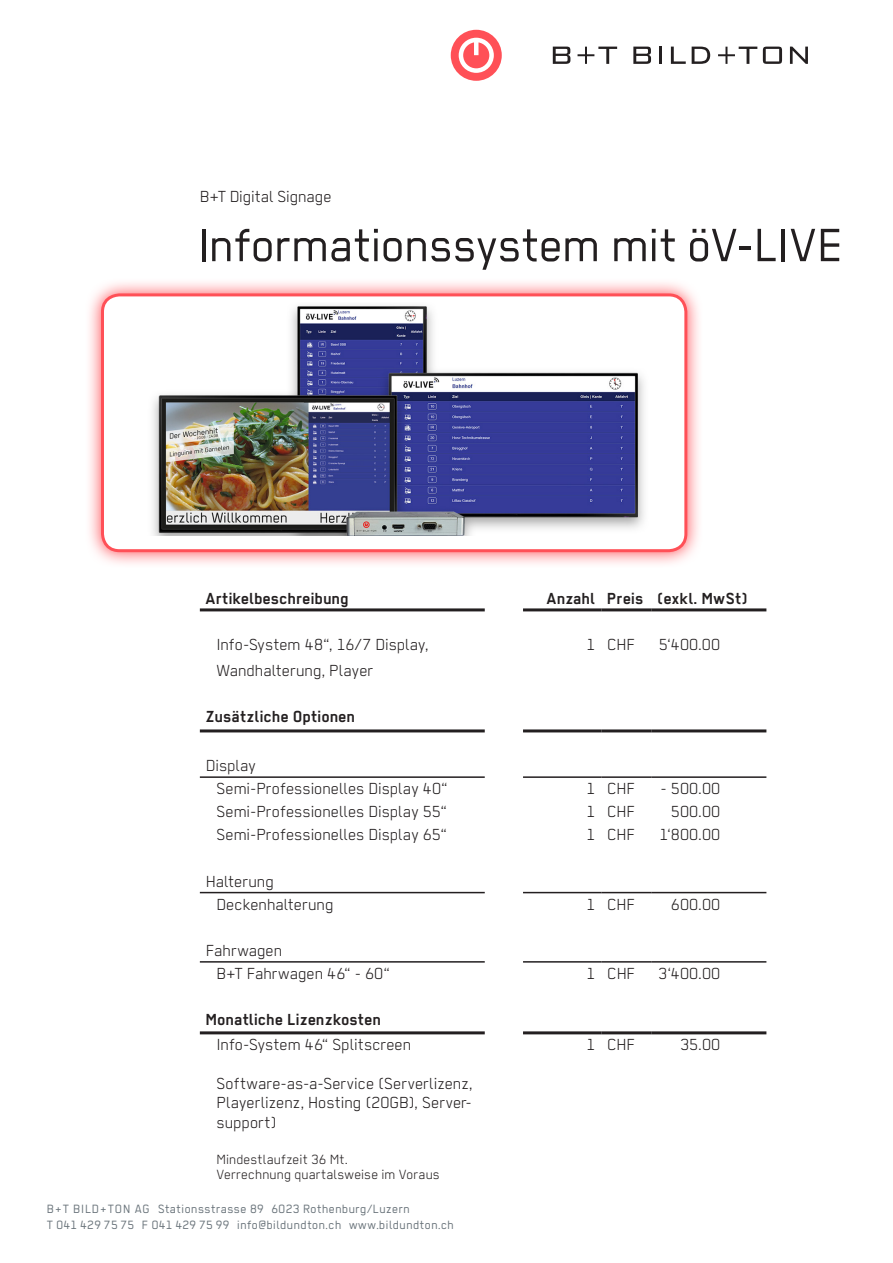
<style>
.page{position:relative;width:893px;height:1263px;background:#fff}
.page>*{position:absolute;margin:0;border:0;box-sizing:border-box;transform-origin:0 0}
.t1{font:52.5px "Regular";letter-spacing:-.005em;color:#231f20}
.t2{font:300 18px/23.1px "Regular";color:#231f20}
.t3{font:700 18px "Regular";color:#231f20}
.t4{font:300 15px/15px "Regular";letter-spacing:.01em;color:#231f20}
.t5{font:13.5px/15.8px "Regular";letter-spacing:.03em;color:#6a747b}
</style>
<div class="page">
<svg style="left:451px;top:30px;width:51px;height:51px"></svg>
<svg style="left:553px;top:47px;width:17px;height:17px"></svg>
<svg style="left:577px;top:47px;width:40px;height:17px"></svg>
<svg style="left:633px;top:47px;width:18px;height:17px"></svg>
<hr style="left:659px;top:47px;width:3px;height:17px;background:#231f20">
<svg style="left:671px;top:47px;width:15px;height:17px"></svg>
<svg style="left:692px;top:47px;width:18px;height:17px"></svg>
<svg style="left:718px;top:47px;width:39px;height:17px"></svg>
<svg style="left:763px;top:47px;width:19px;height:17px"></svg>
<svg style="left:790px;top:47px;width:18px;height:17px"></svg>
<hr style="left:200px;top:608px;width:285px;height:3px;background:#231f20">
<hr style="left:523px;top:608px;width:78px;height:3px;background:#231f20">
<hr style="left:601px;top:608px;width:51px;height:3px;background:#231f20">
<hr style="left:652px;top:608px;width:114px;height:3px;background:#231f20">
<hr style="left:523px;top:729px;width:78px;height:3px;background:#231f20">
<hr style="left:601px;top:729px;width:51px;height:3px;background:#231f20">
<hr style="left:652px;top:729px;width:114px;height:3px;background:#231f20">
<hr style="left:200px;top:729px;width:285px;height:3px;background:#231f20">
<hr style="left:200px;top:776px;width:285px;height:2px;background:#231f20">
<hr style="left:523px;top:776px;width:78px;height:2px;background:#231f20">
<hr style="left:601px;top:776px;width:51px;height:2px;background:#231f20">
<hr style="left:652px;top:776px;width:114px;height:2px;background:#231f20">
<hr style="left:200px;top:892px;width:285px;height:1px;background:#231f20">
<hr style="left:523px;top:892px;width:78px;height:1px;background:#231f20">
<hr style="left:601px;top:892px;width:51px;height:1px;background:#231f20">
<hr style="left:652px;top:892px;width:114px;height:1px;background:#231f20">
<hr style="left:200px;top:961px;width:285px;height:2px;background:#231f20">
<hr style="left:523px;top:961px;width:78px;height:2px;background:#231f20">
<hr style="left:601px;top:961px;width:51px;height:2px;background:#231f20">
<hr style="left:652px;top:961px;width:114px;height:2px;background:#231f20">
<hr style="left:200px;top:1031px;width:285px;height:3px;background:#231f20">
<hr style="left:523px;top:1031px;width:78px;height:3px;background:#231f20">
<hr style="left:601px;top:1031px;width:51px;height:3px;background:#231f20">
<hr style="left:652px;top:1031px;width:114px;height:3px;background:#231f20">
<svg style="left:89px;top:282px;width:610px;height:282px"></svg>
<div style="left:102px;top:295px;width:584px;height:256px;background:#fff;border-radius:17px"></div>
<div style="left:101px;top:293px;width:586px;height:259px;border:3px solid #ff5057;border-radius:17px"></div>
<img style="left:152px;top:305px;width:492px;height:231px">
<p class="t2" style="left:200px;top:185px;width:133px">B+T Digital Signage</p>
<h1 class="t1" style="left:198px;top:216px;width:646px">Informationssystem mit öV-LIVE</h1>
<p class="t3" style="left:206px;top:589px;width:145px">Artikelbeschreibung</p>
<p class="t3" style="left:547px;top:589px;width:203px">Anzahl Preis (exkl. MwSt)</p>
<p class="t2" style="left:216px;top:633px;width:214px">Info-System 48“, 16/7 Display,</p>
<p class="t2" style="left:586px;top:633px;width:50px">1 CHF</p>
<p class="t2" style="left:659px;top:633px;width:63px">5‘400.00</p>
<p class="t2" style="left:216px;top:659px;width:158px">Wandhalterung, Player</p>
<p class="t3" style="left:206px;top:707px;width:151px">Zusätzliche Optionen</p>
<p class="t2" style="left:216px;top:754px;width:233px;text-indent:-11px">Display<br>Semi-Professionelles Display 40“</p>
<p class="t2" style="left:586px;top:777px;width:50px">1 CHF</p>
<p class="t2" style="left:661px;top:777px;width:61px">- 500.00</p>
<p class="t2" style="left:216px;top:800px;width:232px">Semi-Professionelles Display 55“</p>
<p class="t2" style="left:586px;top:800px;width:50px">1 CHF</p>
<p class="t2" style="left:671px;top:800px;width:51px">500.00</p>
<p class="t2" style="left:216px;top:823px;width:232px">Semi-Professionelles Display 65“</p>
<p class="t2" style="left:586px;top:823px;width:50px">1 CHF</p>
<p class="t2" style="left:659px;top:823px;width:62px">1‘800.00</p>
<p class="t2" style="left:216px;top:869px;width:119px;text-indent:-11px">Halterung<br>Deckenhalterung</p>
<p class="t2" style="left:586px;top:892px;width:50px">1 CHF</p>
<p class="t2" style="left:671px;top:892px;width:51px">600.00</p>
<p class="t2" style="left:217px;top:939px;width:175px;text-indent:-11px">Fahrwagen<br>B+T Fahrwagen 46“ - 60“</p>
<p class="t3" style="left:206px;top:1010px;width:177px">Monatliche Lizenzkosten</p>
<p class="t2" style="left:217px;top:1025px;width:258px;line-height:39px">Info-System 46“ Splitscreen<br>Software-as-a-Service (Serverlizenz,</p>
<p class="t2" style="left:217px;top:1093px;width:257px;line-height:19.5px">Playerlizenz, Hosting (20GB), Server&shy;support)</p>
<p class="t4" style="left:216px;top:1152px;width:225px">Mindestlaufzeit 36 Mt.<br>Verrechnung quartalsweise im Voraus</p>
<p class="t5" style="left:47px;top:1201px;width:409px">B+T BILD+TON AG Stationsstrasse 89 6023 Rothenburg/Luzern<br>T 041 429 75 75 F 041 429 75 99 info@bildundton.ch www.bildundton.ch</p>
<p class="t2" style="left:586px;top:962px;width:50px">1 CHF</p>
<p class="t2" style="left:658px;top:962px;width:63px">3‘400.00</p>
<p class="t2" style="left:586px;top:1033px;width:50px">1 CHF</p>
<p class="t2" style="left:680px;top:1033px;width:41px">35.00</p>
</div>
